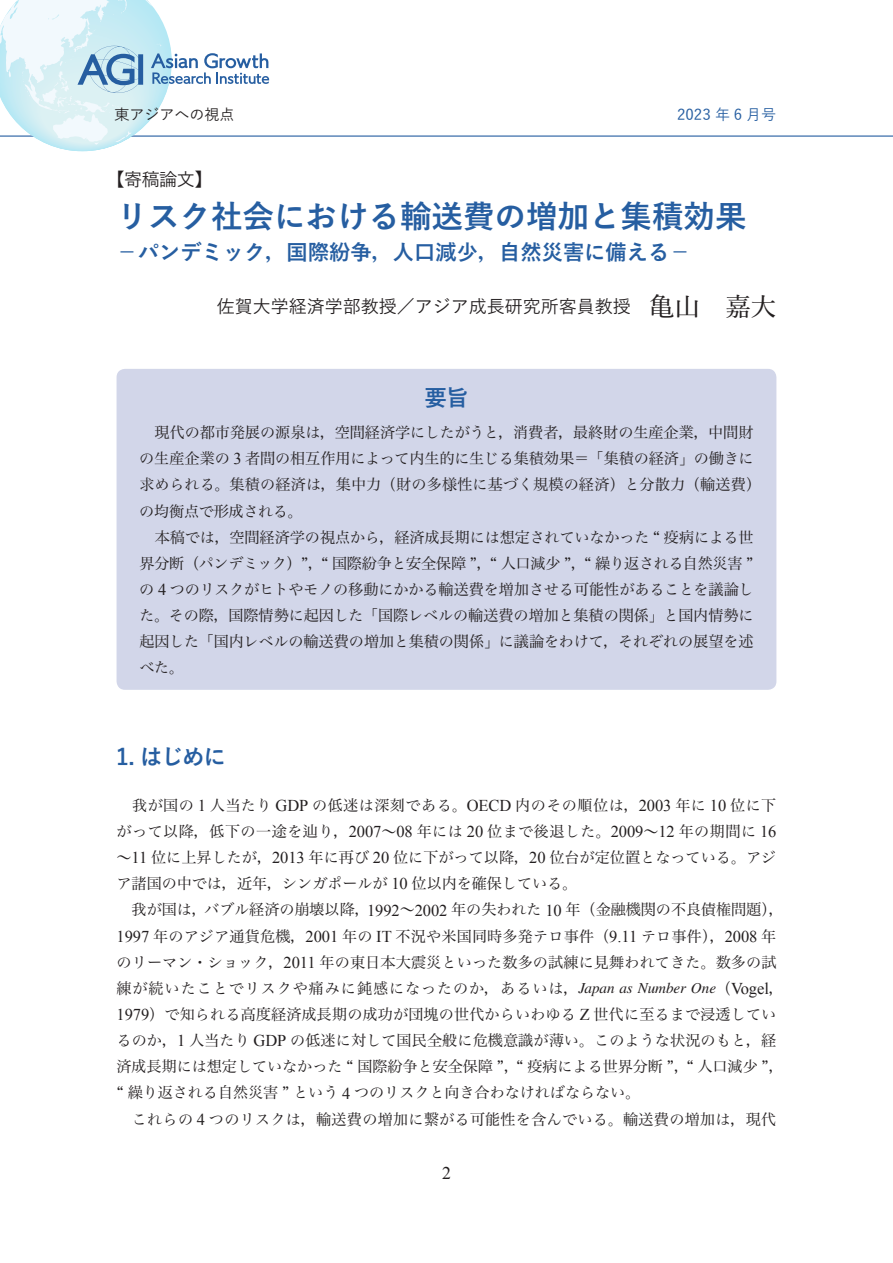
<style>
.page{position:relative;width:893px;height:1263px;background:#fff}
.page>*{position:absolute;margin:0;border:0;box-sizing:border-box;transform-origin:0 0}
.タイトル{font:700 31.5px "Yu Go Pr 6 N";color:#265ea1}
.見出し{font:700 22.5px "Yu Go Pr 6 N";letter-spacing:-.05em;color:#265ea1}
.タイトル-2{font:700 21.3px "Yu Go Pr 6 N";color:#265ea1}
.タイトル名前{font:500 18px "Yu Go Pr 6 N";color:#231f20}
.タイトル左上{font:500 18px "Yu Go Pr 6 N";color:#231f20}
.ノンブル{font:17.85px "Times New Roman";color:#231f20}
.本文{font:15.15px/26.1px "Hira Min Pro N W3";color:#231f20}
.t1{font:500 15.15px "Yu Go Pr 6 N";color:#265ea1}
.t2{font:500 15px "Yu Go";color:#231f20}
.s1{font-family:"Yu Min 36 p Kn";font-size:25.5px}
.s2{font-family:"Times New Roman";font-size:16.5px}
.s3{font-family:"Times";font-style:italic}
</style>
<div class="page">
<hr style="left:0;top:136px;width:893px;height:1px;background:#265ea1">
<svg style="left:0;top:0;width:269px;height:151px"></svg>
<div style="left:117px;top:369px;width:659px;height:321px;background:#d2d6e9;border-radius:9px"></div>
<p class="t2" style="left:114px;top:101px;width:122px">東アジアへの視点</p>
<p class="t1" style="left:677px;top:100px;width:101px">2023 年 6 月号</p>
<p class="タイトル左上" style="left:107px;top:163px;width:107px">【寄稿論文】</p>
<p class="タイトル" style="left:117px;top:199px;width:631px">リスク社会における輸送費の増加と集積効果</p>
<p class="タイトル-2" style="left:117px;top:240px;width:576px">－パンデミック，国際紛争，人口減少，自然災害に備える－</p>
<p class="タイトル名前" style="left:217px;top:290px;width:561px">佐賀大学経済学部教授／アジア成長研究所客員教授　<span class="s1">亀山　嘉大</span></p>
<p class="見出し" style="left:424px;top:385px;width:46px">要旨</p>
<p class="本文" style="left:139px;top:418px;width:623px">　現代の都市発展の源泉は，空間経済学にしたがうと，消費者，最終財の生産企業，中間財の生産企業の <span class="s2">3</span> 者間の相互作用によって内生的に生じる集積効果＝「集積の経済」の働きに求められる。集積の経済は，集中力（財の多様性に基づく規模の経済）と分散力（輸送費）の均衡点で形成される。</p>
<p class="本文" style="left:139px;top:522px;width:616px;text-align:justify">　本稿では，空間経済学の視点から，経済成長期には想定されていなかった “ 疫病による世界分断（パンデミック）”，“ 国際紛争と安全保障 ”，“ 人口減少 ”，“ 繰り返される自然災害 ”の <span class="s2">4</span> つのリスクがヒトやモノの移動にかかる輸送費を増加させる可能性があることを議論した。その際，国際情勢に起因した「国際レベルの輸送費の増加と集積の関係」と国内情勢に起因した「国内レベルの輸送費の増加と集積の関係」に議論をわけて，それぞれの展望を述べた。</p>
<p class="見出し" style="left:116px;top:744px;width:111px">1. はじめに</p>
<p class="本文" style="left:117px;top:791px;width:661px;text-align:justify">　我が国の <span class="s2">1</span> 人当たり <span class="s2">GDP</span> の低迷は深刻である。<span class="s2">OECD</span> 内のその順位は，<span class="s2">2003</span> 年に <span class="s2">10</span> 位に下がって以降，低下の一途を辿り，<span class="s2">2007</span>～<span class="s2">08</span> 年には <span class="s2">20</span> 位まで後退した。<span class="s2">2009</span>～<span class="s2">12</span> 年の期間に <span class="s2">16</span>～<span class="s2">11</span> 位に上昇したが，<span class="s2">2013</span> 年に再び <span class="s2">20</span> 位に下がって以降，<span class="s2">20</span> 位台が定位置となっている。アジア諸国の中では，近年，シンガポールが <span class="s2">10</span> 位以内を確保している。</p>
<p class="本文" style="left:117px;top:895px;width:669px">　我が国は，バブル経済の崩壊以降，<span class="s2">1992</span>～<span class="s2">2002</span> 年の失われた <span class="s2">10</span> 年（金融機関の不良債権問題），<span class="s2">1997</span> 年のアジア通貨危機，<span class="s2">2001</span> 年の <span class="s2">IT</span> 不況や米国同時多発テロ事件（<span class="s2">9.11</span> テロ事件），<span class="s2">2008</span> 年のリーマン・ショック，<span class="s2">2011</span> 年の東日本大震災といった数多の試練に見舞われてきた。数多の試練が続いたことでリスクや痛みに鈍感になったのか，あるいは，<span class="s3">Japan as Number One</span>（<span class="s2">Vogel</span>，<span class="s2">1979</span>）で知られる高度経済成長期の成功が団塊の世代からいわゆる <span class="s2">Z</span> 世代に至るまで浸透しているのか，<span class="s2">1</span> 人当たり <span class="s2">GDP</span> の低迷に対して国民全般に危機意識が薄い。このような状況のもと，経済成長期には想定していなかった “ 国際紛争と安全保障 ”，“ 疫病による世界分断 ”，“ 人口減少 ”，“ 繰り返される自然災害 ” という <span class="s2">4</span> つのリスクと向き合わなければならない。</p>
<p class="本文" style="left:117px;top:1104px;width:661px">　これらの <span class="s2">4</span> つのリスクは，輸送費の増加に繋がる可能性を含んでいる。輸送費の増加は，現代</p>
<p class="ノンブル" style="left:442px;top:1161px;width:10px">2</p>
</div>
